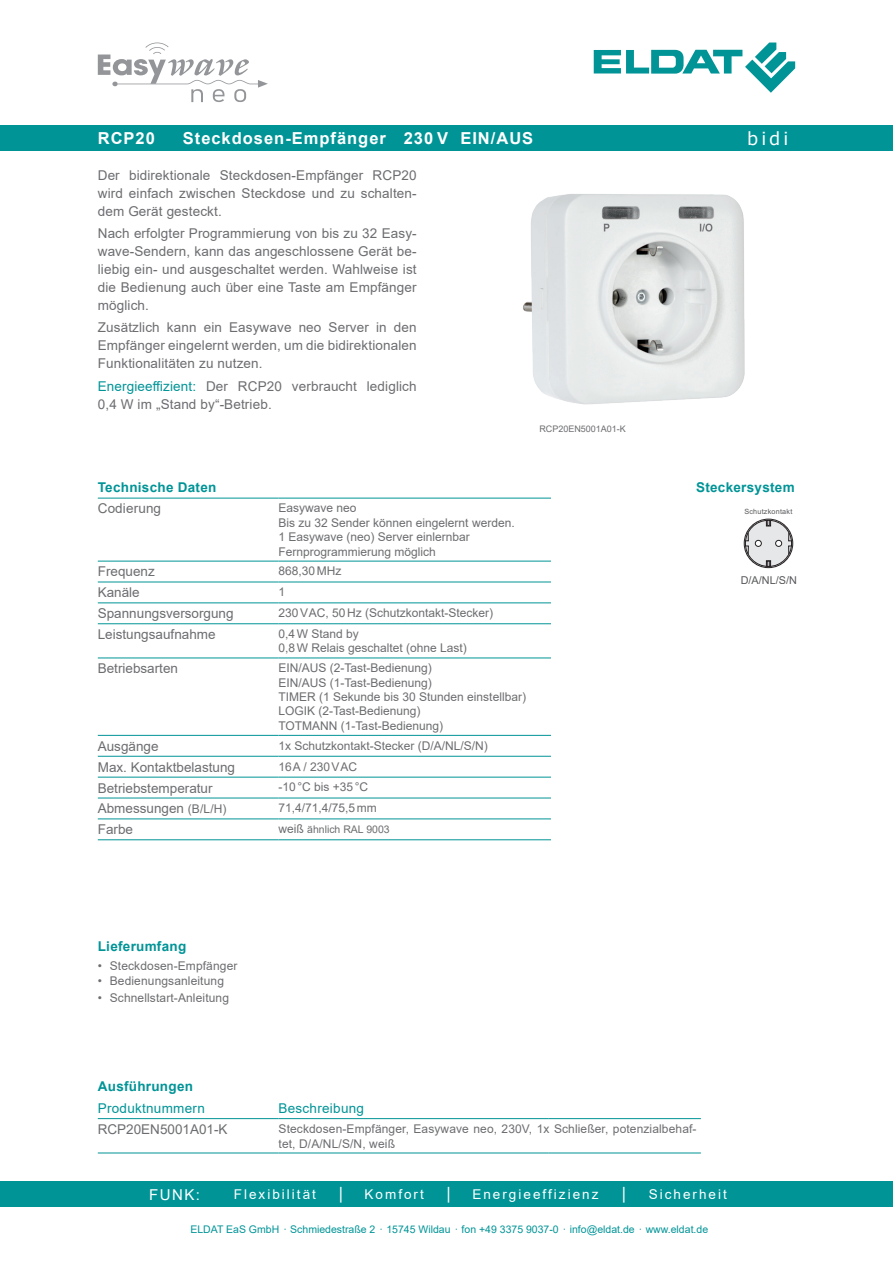
<style>
.page{position:relative;width:893px;height:1263px;background:#fff}
.page>*{position:absolute;margin:0;border:0;box-sizing:border-box;transform-origin:0 0}
.t1{font:18px "Verdana";color:#fff}
.t2{font:700 16.5px "Arial";letter-spacing:.06em;color:#fff}
.t3{font:16.5px "Arial";color:#fff}
.t4{font:15px "Arial";color:#fff}
.t5{font:13.5px/18px "Arial";letter-spacing:.01em;color:#6c6d70;text-align:justify}
.t6{font:700 13.5px "Arial";letter-spacing:.02em;color:#009497}
.t7{font:13.5px "Arial";letter-spacing:.15em;color:#fff}
.t8{font:13.5px "Arial";letter-spacing:.02em;color:#009497}
.t9{font:12px/14.4px "Arial";color:#6c6d70}
.t10{font:10.8px "Arial";color:#57585a}
.t11{font:10.5px "Arial";color:#009497}
.t12{font:10.5px "Arial";color:#6c6d70}
.t13{font:9px "Arial";color:#6c6d70}
.t14{font:7.2px "Arial";letter-spacing:.03em;color:#57585a}
.s1{color:#009497}
.s2{font-size:12px}
</style>
<div class="page">
<div style="left:0;top:1181px;width:893px;height:26px;background:#009497"></div>
<svg style="left:594px;top:43px;width:201px;height:50px"></svg>
<div style="left:0;top:125px;width:893px;height:26px;background:#009497"></div>
<hr style="left:98px;top:498px;width:181px;height:1px;background:#009497">
<hr style="left:279px;top:498px;width:272px;height:1px;background:#009497">
<hr style="left:98px;top:561px;width:181px;height:1px;background:#009497">
<hr style="left:279px;top:561px;width:272px;height:1px;background:#009497">
<hr style="left:98px;top:582px;width:181px;height:1px;background:#009497">
<hr style="left:279px;top:582px;width:272px;height:1px;background:#009497">
<hr style="left:98px;top:603px;width:181px;height:1px;background:#009497">
<hr style="left:279px;top:603px;width:272px;height:1px;background:#009497">
<hr style="left:98px;top:623px;width:181px;height:1px;background:#009497">
<hr style="left:279px;top:623px;width:272px;height:1px;background:#009497">
<hr style="left:98px;top:658px;width:181px;height:1px;background:#009497">
<hr style="left:279px;top:658px;width:272px;height:1px;background:#009497">
<hr style="left:98px;top:735px;width:181px;height:1px;background:#009497">
<hr style="left:279px;top:735px;width:272px;height:1px;background:#009497">
<hr style="left:98px;top:756px;width:181px;height:1px;background:#009497">
<hr style="left:279px;top:756px;width:272px;height:1px;background:#009497">
<hr style="left:98px;top:777px;width:181px;height:1px;background:#009497">
<hr style="left:279px;top:777px;width:272px;height:1px;background:#009497">
<hr style="left:98px;top:798px;width:181px;height:1px;background:#009497">
<hr style="left:279px;top:798px;width:272px;height:1px;background:#009497">
<hr style="left:98px;top:819px;width:181px;height:1px;background:#009497">
<hr style="left:279px;top:819px;width:272px;height:1px;background:#009497">
<hr style="left:98px;top:839px;width:181px;height:1px;background:#009497">
<hr style="left:279px;top:839px;width:272px;height:1px;background:#009497">
<hr style="left:98px;top:1118px;width:181px;height:1px;background:#009497">
<hr style="left:279px;top:1118px;width:270px;height:1px;background:#009497">
<hr style="left:549px;top:1118px;width:152px;height:1px;background:#009497">
<hr style="left:279px;top:1153px;width:270px;height:1px;background:#009497">
<hr style="left:549px;top:1153px;width:152px;height:1px;background:#009497">
<hr style="left:98px;top:1153px;width:181px;height:1px;background:#009497">
<img style="left:523px;top:194px;width:222px;height:211px">
<svg style="left:745px;top:520px;width:47px;height:47px;background:#cacacb"></svg>
<svg style="left:98px;top:43px;width:170px;height:59px"></svg>
<p class="t2" style="left:98px;top:127px;width:59px">RCP20</p>
<p class="t2" style="left:183px;top:127px;width:352px">Steckdosen-Empfänger 230 V EIN/AUS</p>
<p class="t5" style="left:98px;top:166px;width:320px">Der bidirektionale Steckdosen-Empfänger RCP20 wird einfach zwischen Steckdose und zu schalten&shy;dem Gerät gesteckt.</p>
<p class="t5" style="left:98px;top:224px;width:320px">Nach erfolgter Programmierung von bis zu 32 Easy&shy;wave-Sendern, kann das angeschlossene Gerät be&shy;liebig ein- und ausgeschaltet werden. Wahlweise ist die Bedienung auch über eine Taste am Empfänger möglich.</p>
<p class="t5" style="left:98px;top:319px;width:320px">Zusätzlich kann ein Easywave neo Server in den Empfänger eingelernt werden, um die bidirektionalen Funktionalitäten zu nutzen.</p>
<p class="t5" style="left:98px;top:377px;width:320px"><span class="s1">Energieeffizient:</span> Der RCP20 verbraucht lediglich<br>0,4 W im „Stand by“-Betrieb.</p>
<p class="t13" style="left:539px;top:422px;width:88px">RCP20EN5001A01-K</p>
<p class="t6" style="left:98px;top:478px;width:120px">Technische Daten</p>
<p class="t5" style="left:98px;top:500px;width:65px">Codierung</p>
<p class="t9" style="left:279px;top:501px;width:238px">Easywave neo<br>Bis zu 32 Sender können eingelernt werden.<br>1 Easywave (neo) Server einlernbar<br>Fernprogrammierung möglich</p>
<p class="t5" style="left:98px;top:563px;width:59px">Frequenz</p>
<p class="t9" style="left:279px;top:564px;width:64px">868,30MHz</p>
<p class="t5" style="left:98px;top:583px;width:44px">Kanäle</p>
<p class="t9" style="left:279px;top:585px;width:8px">1</p>
<p class="t5" style="left:98px;top:604px;width:137px">Spannungsversorgung</p>
<p class="t9" style="left:279px;top:606px;width:216px">230VAC, 50Hz (Schutzkontakt-Stecker)</p>
<p class="t5" style="left:98px;top:625px;width:119px">Leistungsaufnahme</p>
<p class="t9" style="left:279px;top:626px;width:190px">0,4W Stand by<br>0,8W Relais geschaltet (ohne Last)</p>
<p class="t5" style="left:98px;top:659px;width:82px">Betriebsarten</p>
<p class="t9" style="left:279px;top:661px;width:249px">EIN/AUS (2-Tast-Bedienung)<br>EIN/AUS (1-Tast-Bedienung)<br>TIMER (1 Sekunde bis 30 Stunden einstellbar)<br>LOGIK (2-Tast-Bedienung)<br>TOTMANN (1-Tast-Bedienung)</p>
<p class="t5" style="left:98px;top:737px;width:62px">Ausgänge</p>
<p class="t9" style="left:279px;top:738px;width:211px">1x Schutzkontakt-Stecker (D/A/NL/S/N)</p>
<p class="t5" style="left:98px;top:758px;width:139px">Max. Kontaktbelastung</p>
<p class="t9" style="left:279px;top:759px;width:80px">16A / 230VAC</p>
<p class="t5" style="left:98px;top:779px;width:116px">Betriebstemperatur</p>
<p class="t9" style="left:279px;top:780px;width:91px">-10°C bis +35°C</p>
<p class="t5" style="left:98px;top:799px;width:130px">Abmessungen <span class="s2">(B/L/H)</span></p>
<p class="t9" style="left:279px;top:801px;width:100px">71,4/71,4/75,5mm</p>
<p class="t5" style="left:98px;top:820px;width:37px">Farbe</p>
<p class="t12" style="left:279px;top:822px;width:113px"><span class="s2">weiß</span> ähnlich RAL 9003</p>
<p class="t6" style="left:98px;top:937px;width:90px">Lieferumfang</p>
<p class="t9" style="left:98px;top:958px;width:141px">• Steckdosen-Empfänger</p>
<p class="t9" style="left:98px;top:973px;width:128px">• Bedienungsanleitung</p>
<p class="t9" style="left:98px;top:990px;width:133px">• Schnellstart-Anleitung</p>
<h1 class="t1" style="left:747px;top:126px;width:43px">bidi</h1>
<p class="t6" style="left:696px;top:478px;width:100px">Steckersystem</p>
<p class="t14" style="left:744px;top:507px;width:50px">Schutzkontakt</p>
<p class="t10" style="left:741px;top:572px;width:58px">D/A/NL/S/N</p>
<p class="t6" style="left:98px;top:1076px;width:97px">Ausführungen</p>
<p class="t8" style="left:98px;top:1099px;width:109px">Produktnummern</p>
<p class="t8" style="left:279px;top:1099px;width:87px">Beschreibung</p>
<p class="t5" style="left:98px;top:1120px;width:131px">RCP20EN5001A01-K</p>
<p class="t9" style="left:279px;top:1121px;width:420px;line-height:15px">Steckdosen-Empfänger, Easywave neo, 230V, 1x Schließer, potenzialbehaf&shy;tet, D/A/NL/S/N, weiß</p>
<p class="t4" style="left:149px;top:1184px;width:52px">FUNK:</p>
<p class="t7" style="left:234px;top:1185px;width:84px">Flexibilität</p>
<p class="t3" style="left:339px;top:1182px;width:6px">|</p>
<p class="t7" style="left:364px;top:1185px;width:61px">Komfort</p>
<p class="t3" style="left:447px;top:1182px;width:6px">|</p>
<p class="t7" style="left:472px;top:1185px;width:128px">Energieeffizienz</p>
<p class="t3" style="left:622px;top:1182px;width:6px">|</p>
<p class="t7" style="left:649px;top:1185px;width:80px">Sicherheit</p>
<p class="t11" style="left:190px;top:1222px;width:519px">ELDAT EaS GmbH · Schmiedestraße 2 · 15745 Wildau · fon +49 3375 9037-0 · info@eldat.de · www.eldat.de</p>
</div>
